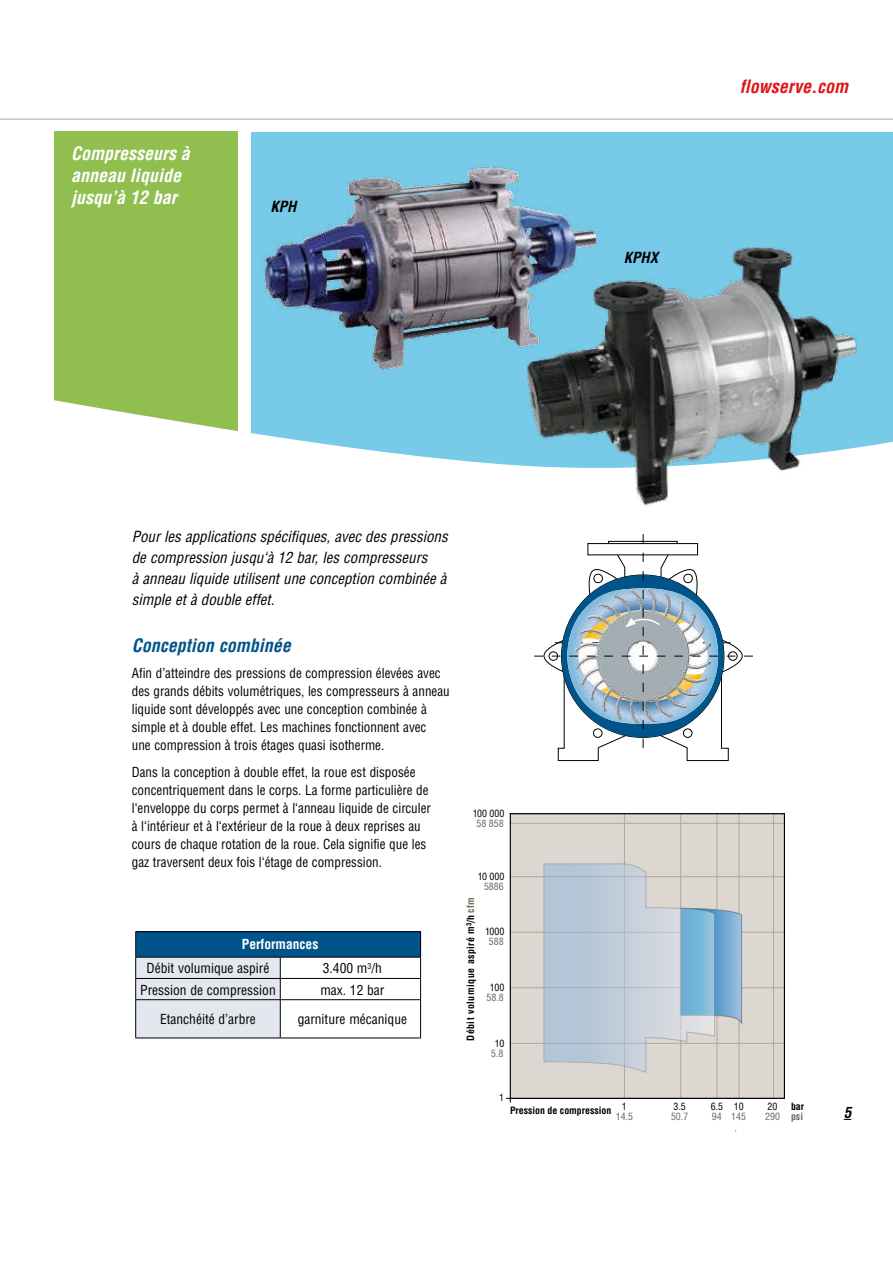
<style>
.page{position:relative;width:893px;height:1263px;background:#fff}
.page>*{position:absolute;margin:0;border:0;box-sizing:border-box;transform-origin:0 0}
.t1{font:italic 700 condensed 18px/21.6px "Helvetica LT Std";color:#fff}
.t2{font:italic 700 condensed 18px "Helvetica LT Std";color:#005489}
.t3{font:italic 700 condensed 18px "Helvetica LT Std";color:#de1619}
.t4{font:italic condensed 15px/21px "Helvetica LT Std";color:#000}
.t5{font:italic 700 condensed 15px "Helvetica LT Std";color:#000}
.t6{font:condensed 13.5px/18px "Helvetica LT Std";color:#000}
.t7{font:700 condensed 13.5px "Helvetica LT Std";color:#fff}
.t8{font:condensed 9.9px "Helvetica LT Std";color:#000}
.t9{font:condensed 9.9px "Helvetica LT Std";color:#686b5a}
.t10{font:700 condensed 9.9px "Helvetica LT Std";letter-spacing:.05em;color:#000}
.t11{font:700 condensed 9.9px "Helvetica LT Std";color:#000}
.t12{font:condensed 9.9px "Helvetica LT Std";color:#676d71}
.t13{font:700 condensed 9.9px "Helvetica LT Std";color:#686b5a}
.s1{color:#686b5a}
</style>
<div class="page">
<hr style="left:0;top:119px;width:893px;height:1px;background:#aaa097">
<div style="left:251px;top:132px;width:642px;height:337px;background:#77cbe9"></div>
<div style="left:54px;top:132px;width:183px;height:326px;background:#90bf50"></div>
<svg style="left:54px;top:389px;width:839px;height:80px"></svg>
<img style="left:260px;top:164px;width:337px;height:207px">
<img style="left:527px;top:247px;width:332px;height:259px">
<svg style="left:534px;top:534px;width:219px;height:227px"></svg>
<div style="left:136px;top:932px;width:285px;height:25px;background:#005489"></div>
<hr style="left:135px;top:931px;width:145px;height:1px;background:#000">
<hr style="left:280px;top:931px;width:141px;height:1px;background:#000">
<hr style="left:280px;top:957px;width:141px;height:1px;background:#000">
<hr style="left:280px;top:978px;width:141px;height:1px;background:#000">
<svg style="left:135px;top:932px;width:146px;height:105px"></svg>
<svg style="left:420px;top:932px;width:1px;height:67px"></svg>
<hr style="left:135px;top:999px;width:145px;height:1px;background:#000">
<hr style="left:135px;top:1000px;width:1px;height:37px;background:#000">
<hr style="left:280px;top:999px;width:141px;height:1px;background:#000">
<hr style="left:280px;top:1000px;width:1px;height:37px;background:#000">
<hr style="left:420px;top:1000px;width:1px;height:37px;background:#000">
<hr style="left:135px;top:1037px;width:145px;height:1px;background:#000">
<hr style="left:280px;top:1037px;width:141px;height:1px;background:#000">
<div style="left:510px;top:814px;width:274px;height:284px;background:#ddd7d2"></div>
<hr style="left:510px;top:814px;width:1px;height:288px;background:#000">
<hr style="left:506px;top:1098px;width:278px;height:1px;background:#000">
<hr style="left:784px;top:814px;width:1px;height:284px;background:#000">
<hr style="left:510px;top:813px;width:274px;height:1px;background:#000">
<hr style="left:773px;top:814px;width:1px;height:284px;background:#cec6bf">
<hr style="left:739px;top:814px;width:1px;height:284px;background:#cec6bf">
<hr style="left:717px;top:814px;width:1px;height:284px;background:#cec6bf">
<hr style="left:510px;top:876px;width:275px;height:1px;background:#cec6bf">
<hr style="left:510px;top:932px;width:275px;height:1px;background:#cec6bf">
<hr style="left:510px;top:987px;width:275px;height:1px;background:#cec6bf">
<hr style="left:510px;top:823px;width:275px;height:1px;background:#cec6bf">
<hr style="left:510px;top:1043px;width:274px;height:1px;background:#cec6bf">
<hr style="left:680px;top:814px;width:1px;height:284px;background:#cec6bf">
<hr style="left:624px;top:814px;width:1px;height:284px;background:#cec6bf">
<svg style="left:544px;top:863px;width:198px;height:210px"></svg>
<h1 class="t1" style="left:71px;top:143px;width:120px">Compresseurs à anneau liquide jusqu’à 12 bar</h1>
<p class="t5" style="left:270px;top:197px;width:27px">KPH</p>
<p class="t5" style="left:624px;top:248px;width:36px">KPHX</p>
<h1 class="t3" style="left:740px;top:75px;width:110px">flowserve.com</h1>
<p class="t4" style="left:132px;top:527px;width:317px">Pour les applications spécifiques, avec des pressions de compression jusqu‘à 12 bar, les compresseurs<br>à anneau liquide utilisent une conception combinée à simple et à double effet.</p>
<h1 class="t2" style="left:132px;top:634px;width:160px">Conception combinée</h1>
<p class="t6" style="left:132px;top:664px;width:319px">Afin d’atteindre des pressions de compression élevées avec des grands débits volumétriques, les compresseurs à anneau liquide sont développés avec une conception combinée à simple et à double effet. Les machines fonctionnent avec<br>une compression à trois étages quasi isotherme.</p>
<p class="t6" style="left:132px;top:762px;width:301px">Dans la conception à double effet, la roue est disposée concentriquement dans le corps. La forme particulière de l‘enveloppe du corps permet à l‘anneau liquide de circuler à l‘intérieur et à l‘extérieur de la roue à deux reprises au cours de chaque rotation de la roue. Cela signifie que les gaz traversent deux fois l‘étage de compression.</p>
<p class="t7" style="left:242px;top:936px;width:78px">Performances</p>
<p class="t6" style="left:147px;top:959px;width:124px">Débit volumique aspiré</p>
<p class="t6" style="left:323px;top:959px;width:61px">3.400 m<sup>3</sup>/h</p>
<p class="t6" style="left:140px;top:980px;width:137px">Pression de compression</p>
<p class="t6" style="left:320px;top:980px;width:66px">max. 12 bar</p>
<p class="t6" style="left:160px;top:1010px;width:97px">Etanchéité d’arbre</p>
<p class="t6" style="left:298px;top:1010px;width:111px">garniture mécanique</p>
<p class="t8" style="left:473px;top:808px;width:33px">100 000</p>
<p class="t9" style="left:477px;top:817px;width:29px">58 858</p>
<p class="t8" style="left:478px;top:870px;width:28px">10 000</p>
<p class="t9" style="left:484px;top:880px;width:21px">5886</p>
<p class="t8" style="left:485px;top:925px;width:21px">1000</p>
<p class="t9" style="left:489px;top:935px;width:16px">588</p>
<p class="t8" style="left:490px;top:981px;width:16px">100</p>
<p class="t9" style="left:486px;top:991px;width:19px">58.8</p>
<p class="t8" style="left:495px;top:1037px;width:11px">10</p>
<p class="t12" style="left:491px;top:1047px;width:14px">5.8</p>
<p class="t8" style="left:499px;top:1092px;width:6px">1</p>
<p class="t10" style="left:464px;top:1041px;width:145px;rotate:-90deg">Débit volumique aspiré m<sup>3</sup>/h <span class="s1">cfm</span></p>
<p class="t8" style="left:622px;top:1100px;width:6px">1</p>
<p class="t9" style="left:616px;top:1110px;width:19px">14.5</p>
<p class="t11" style="left:510px;top:1104px;width:103px">Pression de compression</p>
<p class="t8" style="left:673px;top:1100px;width:14px">3.5</p>
<p class="t9" style="left:671px;top:1110px;width:19px">50.7</p>
<p class="t8" style="left:711px;top:1100px;width:14px">6.5</p>
<p class="t9" style="left:712px;top:1110px;width:11px">94</p>
<p class="t8" style="left:734px;top:1100px;width:11px">10</p>
<p class="t9" style="left:731px;top:1110px;width:16px">145</p>
<p class="t8" style="left:768px;top:1100px;width:11px">20</p>
<p class="t9" style="left:765px;top:1110px;width:16px">290</p>
<p class="t11" style="left:791px;top:1100px;width:15px">bar</p>
<p class="t13" style="left:791px;top:1110px;width:14px">psi</p>
<p class="t5" style="left:844px;top:1103px;width:9px">5</p>
</div>
